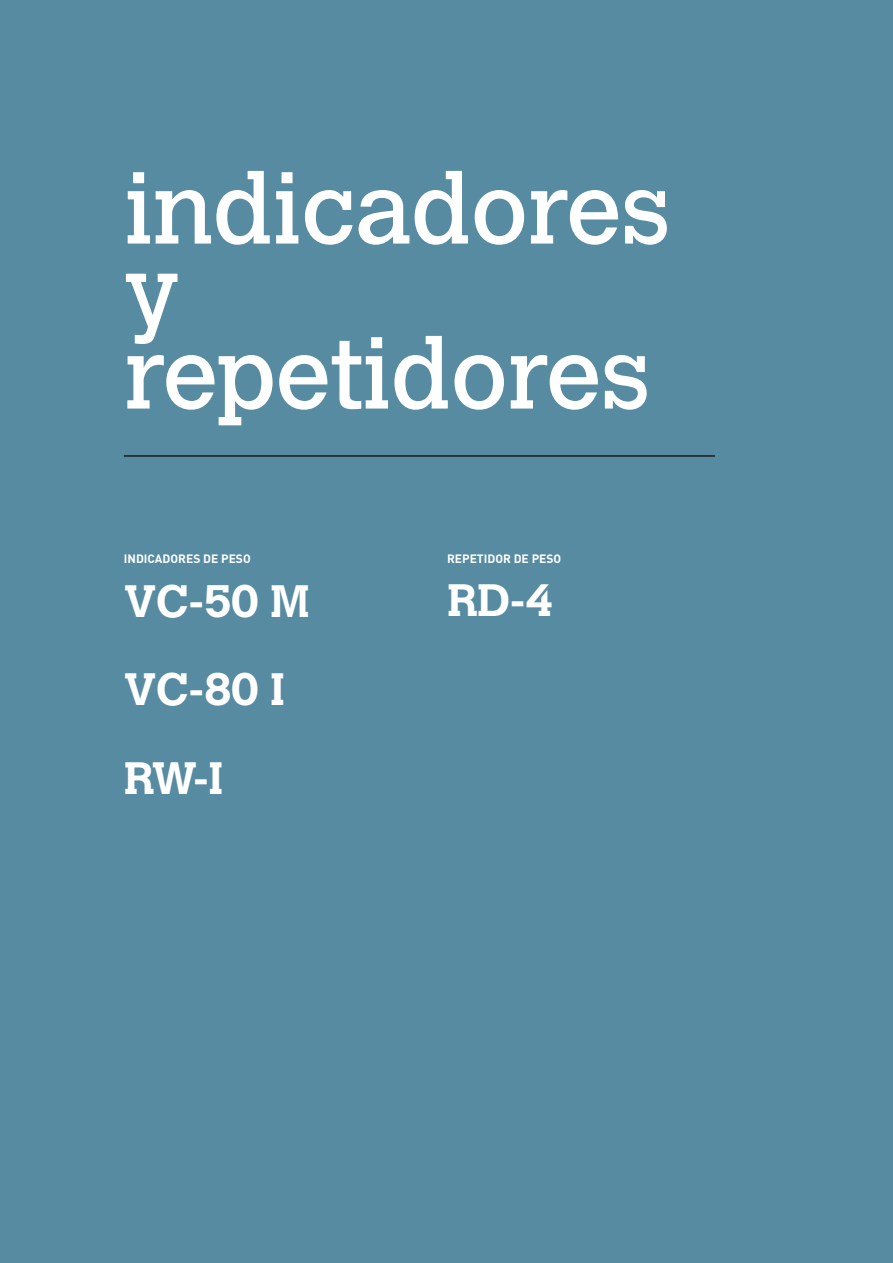
<style>
.page{position:relative;width:893px;height:1263px;background:#578ba1}
.page>*{position:absolute;margin:0;border:0;box-sizing:border-box;transform-origin:0 0}
.t1{font:97.5px/82.5px "Calvert MT Std";letter-spacing:-.01em;color:#fff}
.t2{font:700 45px/88.2px "Calvert MT Std";letter-spacing:-.01em;color:#fff}
.t3{font:700 12px "DIN";color:#fff}
</style>
<div class="page">
<hr style="left:124px;top:455px;width:591px;height:2px;background:#1c1c1a">
<h1 class="t1" style="left:124px;top:169px;width:548px">indicadores y repetidores</h1>
<p class="t3" style="left:124px;top:551px;width:128px">INDICADORES DE PESO</p>
<h2 class="t2" style="left:124px;top:556px;width:187px">VC-50 M<br>VC-80 I<br>RW-I</h2>
<p class="t3" style="left:447px;top:551px;width:116px">REPETIDOR DE PESO</p>
<h2 class="t2" style="left:447px;top:555px;width:108px">RD-4</h2>
</div>
